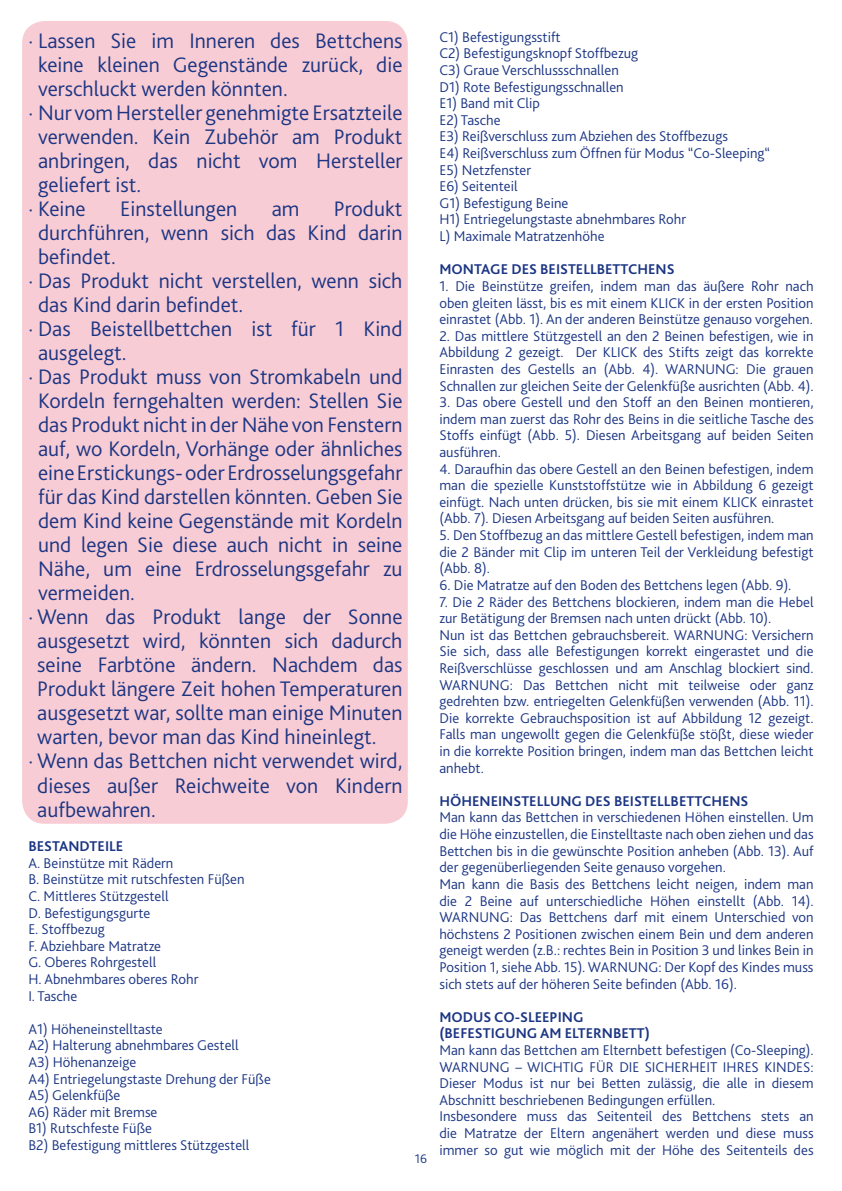
<style>
.page{position:relative;width:842px;height:1191px;background:#fff}
.page>*{position:absolute;margin:0;border:0;box-sizing:border-box;transform-origin:0 0}
.t1{font:300 22px "Bliss 2";color:#1b3583}
.t2{font:300 14.8px/16.6px "Bliss 2";color:#1b3583}
.t3{font:700 14.8px/16.6px "Bliss 2";color:#1b3583}
.t4{font:300 13px "Bliss 2";color:#1b3583}
</style>
<div class="page">
<div style="left:22px;top:21px;width:386px;height:802px;background:#f8ccd4;border-radius:23px"></div>
<h1 class="t1" style="left:28px;top:27px;width:376px">· Lassen Sie im Inneren des Bettchens</h1>
<h1 class="t1" style="left:38px;top:51px;width:366px">keine kleinen Gegenstände zurück, die</h1>
<h1 class="t1" style="left:38px;top:75px;width:251px">verschluckt werden könnten.</h1>
<h1 class="t1" style="left:28px;top:99px;width:376px">· Nur vom Hersteller genehmigte Ersatzteile</h1>
<h1 class="t1" style="left:38px;top:123px;width:366px">verwenden. Kein Zubehör am Produkt</h1>
<h1 class="t1" style="left:38px;top:147px;width:366px">anbringen, das nicht vom Hersteller</h1>
<h1 class="t1" style="left:38px;top:171px;width:105px">geliefert ist.</h1>
<h1 class="t1" style="left:28px;top:195px;width:59px">· Keine</h1>
<h1 class="t1" style="left:120px;top:195px;width:119px">Einstellungen</h1>
<h1 class="t1" style="left:272px;top:195px;width:29px">am</h1>
<h1 class="t1" style="left:334px;top:195px;width:70px">Produkt</h1>
<h1 class="t1" style="left:38px;top:219px;width:366px">durchführen, wenn sich das Kind darin</h1>
<h1 class="t1" style="left:38px;top:243px;width:79px">befindet.</h1>
<h1 class="t1" style="left:28px;top:267px;width:376px">· Das Produkt nicht verstellen, wenn sich</h1>
<h1 class="t1" style="left:38px;top:291px;width:207px">das Kind darin befindet.</h1>
<h1 class="t1" style="left:28px;top:315px;width:376px">· Das Beistellbettchen ist für 1 Kind</h1>
<h1 class="t1" style="left:38px;top:339px;width:90px">ausgelegt.</h1>
<h1 class="t1" style="left:28px;top:363px;width:376px">· Das Produkt muss von Stromkabeln und</h1>
<h1 class="t1" style="left:38px;top:387px;width:366px">Kordeln ferngehalten werden: Stellen Sie</h1>
<h1 class="t1" style="left:38px;top:411px;width:366px">das Produkt nicht in der Nähe von Fenstern</h1>
<h1 class="t1" style="left:38px;top:435px;width:366px">auf, wo Kordeln, Vorhänge oder ähnliches</h1>
<h1 class="t1" style="left:38px;top:459px;width:366px">eine Erstickungs- oder Erdrosselungsgefahr</h1>
<h1 class="t1" style="left:38px;top:483px;width:366px">für das Kind darstellen könnten. Geben Sie</h1>
<h1 class="t1" style="left:38px;top:507px;width:366px">dem Kind keine Gegenstände mit Kordeln</h1>
<h1 class="t1" style="left:38px;top:531px;width:366px">und legen Sie diese auch nicht in seine</h1>
<h1 class="t1" style="left:38px;top:555px;width:366px">Nähe, um eine Erdrosselungsgefahr zu</h1>
<h1 class="t1" style="left:38px;top:579px;width:98px">vermeiden.</h1>
<h1 class="t1" style="left:28px;top:603px;width:376px">· Wenn das Produkt lange der Sonne</h1>
<h1 class="t1" style="left:37px;top:627px;width:367px">ausgesetzt wird, könnten sich dadurch</h1>
<h1 class="t1" style="left:37px;top:651px;width:367px">seine Farbtöne ändern. Nachdem das</h1>
<h1 class="t1" style="left:37px;top:675px;width:367px">Produkt längere Zeit hohen Temperaturen</h1>
<h1 class="t1" style="left:37px;top:699px;width:367px">ausgesetzt war, sollte man einige Minuten</h1>
<h1 class="t1" style="left:37px;top:723px;width:341px">warten, bevor man das Kind hineinlegt.</h1>
<h1 class="t1" style="left:28px;top:747px;width:376px">· Wenn das Bettchen nicht verwendet wird,</h1>
<h1 class="t1" style="left:37px;top:771px;width:367px">dieses außer Reichweite von Kindern</h1>
<h1 class="t1" style="left:37px;top:795px;width:120px">aufbewahren.</h1>
<p class="t3" style="left:28px;top:837px;width:96px">BESTANDTEILE</p>
<p class="t2" style="left:28px;top:854px;width:218px">A. Beinstütze mit Rädern<br>B. Beinstütze mit rutschfesten Füßen<br>C. Mittleres Stützgestell<br>D. Befestigungsgurte<br>E. Stoffbezug<br>F. Abziehbare Matratze<br>G. Oberes Rohrgestell<br>H. Abnehmbares oberes Rohr<br>I. Tasche</p>
<p class="t2" style="left:28px;top:1020px;width:244px">A1) Höheneinstelltaste<br>A2) Halterung abnehmbares Gestell<br>A3) Höhenanzeige<br>A4) Entriegelungstaste Drehung der Füße<br>A5) Gelenkfüße<br>A6) Räder mit Bremse<br>B1) Rutschfeste Füße<br>B2) Befestigung mittleres Stützgestell</p>
<p class="t4" style="left:415px;top:1150px;width:14px">16</p>
<p class="t2" style="left:439px;top:28px;width:332px">C1) Befestigungsstift<br>C2) Befestigungsknopf Stoffbezug<br>C3) Graue Verschlussschnallen<br>D1) Rote Befestigungsschnallen<br>E1) Band mit Clip<br>E2) Tasche<br>E3) Reißverschluss zum Abziehen des Stoffbezugs<br>E4) Reißverschluss zum Öffnen für Modus “Co-Sleeping“<br>E5) Netzfenster<br>E6) Seitenteil<br>G1) Befestigung Beine<br>H1) Entriegelungstaste abnehmbares Rohr<br>L) Maximale Matratzenhöhe</p>
<p class="t3" style="left:439px;top:261px;width:237px">MONTAGE DES BEISTELLBETTCHENS</p>
<p class="t2" style="left:439px;top:277px;width:376px;text-align:justify">1. Die Beinstütze greifen, indem man das äußere Rohr nach oben gleiten lässt, bis es mit einem KLICK in der ersten Position einrastet (Abb. 1). An der anderen Beinstütze genauso vorgehen.</p>
<p class="t2" style="left:439px;top:327px;width:376px;text-align:justify">2. Das mittlere Stützgestell an den 2 Beinen befestigen, wie in Abbildung 2 gezeigt. Der KLICK des Stifts zeigt das korrekte Einrasten des Gestells an (Abb. 4). WARNUNG: Die grauen Schnallen zur gleichen Seite der Gelenkfüße ausrichten (Abb. 4).</p>
<p class="t2" style="left:439px;top:393px;width:376px;text-align:justify">3. Das obere Gestell und den Stoff an den Beinen montieren, indem man zuerst das Rohr des Beins in die seitliche Tasche des Stoffs einfügt (Abb. 5). Diesen Arbeitsgang auf beiden Seiten ausführen.</p>
<p class="t2" style="left:439px;top:460px;width:376px;text-align:justify">4. Daraufhin das obere Gestell an den Beinen befestigen, indem man die spezielle Kunststoffstütze wie in Abbildung 6 gezeigt einfügt. Nach unten drücken, bis sie mit einem KLICK einrastet (Abb. 7). Diesen Arbeitsgang auf beiden Seiten ausführen.</p>
<p class="t2" style="left:439px;top:526px;width:376px;text-align:justify">5. Den Stoffbezug an das mittlere Gestell befestigen, indem man die 2 Bänder mit Clip im unteren Teil der Verkleidung befestigt (Abb. 8).</p>
<p class="t2" style="left:439px;top:576px;width:354px">6. Die Matratze auf den Boden des Bettchens legen (Abb. 9).</p>
<p class="t2" style="left:439px;top:593px;width:376px">7. Die 2 Räder des Bettchens blockieren, indem man die Hebel zur Betätigung der Bremsen nach unten drückt (Abb. 10).<br>Nun ist das Bettchen gebrauchsbereit. WARNUNG: Versichern Sie sich, dass alle Befestigungen korrekt eingerastet und die Reißverschlüsse geschlossen und am Anschlag blockiert sind.<br>WARNUNG: Das Bettchen nicht mit teilweise oder ganz gedrehten bzw. entriegelten Gelenkfüßen verwenden (Abb. 11).<br>Die korrekte Gebrauchsposition ist auf Abbildung 12 gezeigt.<br>Falls man ungewollt gegen die Gelenkfüße stößt, diese wieder in die korrekte Position bringen, indem man das Bettchen leicht anhebt.</p>
<p class="t3" style="left:439px;top:792px;width:311px">HÖHENEINSTELLUNG DES BEISTELLBETTCHENS</p>
<p class="t2" style="left:439px;top:809px;width:376px">Man kann das Bettchen in verschiedenen Höhen einstellen. Um die Höhe einzustellen, die Einstelltaste nach oben ziehen und das Bettchen bis in die gewünschte Position anheben (Abb. 13). Auf der gegenüberliegenden Seite genauso vorgehen.<br>Man kann die Basis des Bettchens leicht neigen, indem man die 2 Beine auf unterschiedliche Höhen einstellt (Abb. 14).<br>WARNUNG: Das Bettchens darf mit einem Unterschied von höchstens 2 Positionen zwischen einem Bein und dem anderen geneigt werden (z.B.: rechtes Bein in Position 3 und linkes Bein in Position 1, siehe Abb. 15). WARNUNG: Der Kopf des Kindes muss sich stets auf der höheren Seite befinden (Abb. 16).</p>
<p class="t3" style="left:439px;top:1008px;width:212px">MODUS CO-SLEEPING (BEFESTIGUNG AM ELTERNBETT)</p>
<p class="t2" style="left:439px;top:1041px;width:376px">Man kann das Bettchen am Elternbett befestigen (Co-Sleeping).<br>WARNUNG – WICHTIG FÜR DIE SICHERHEIT IHRES KINDES:<br>Dieser Modus ist nur bei Betten zulässig, die alle in diesem Abschnitt beschriebenen Bedingungen erfüllen.<br>Insbesondere muss das Seitenteil des Bettchens stets an die Matratze der Eltern angenähert werden und diese muss immer so gut wie möglich mit der Höhe des Seitenteils des</p>
</div>
